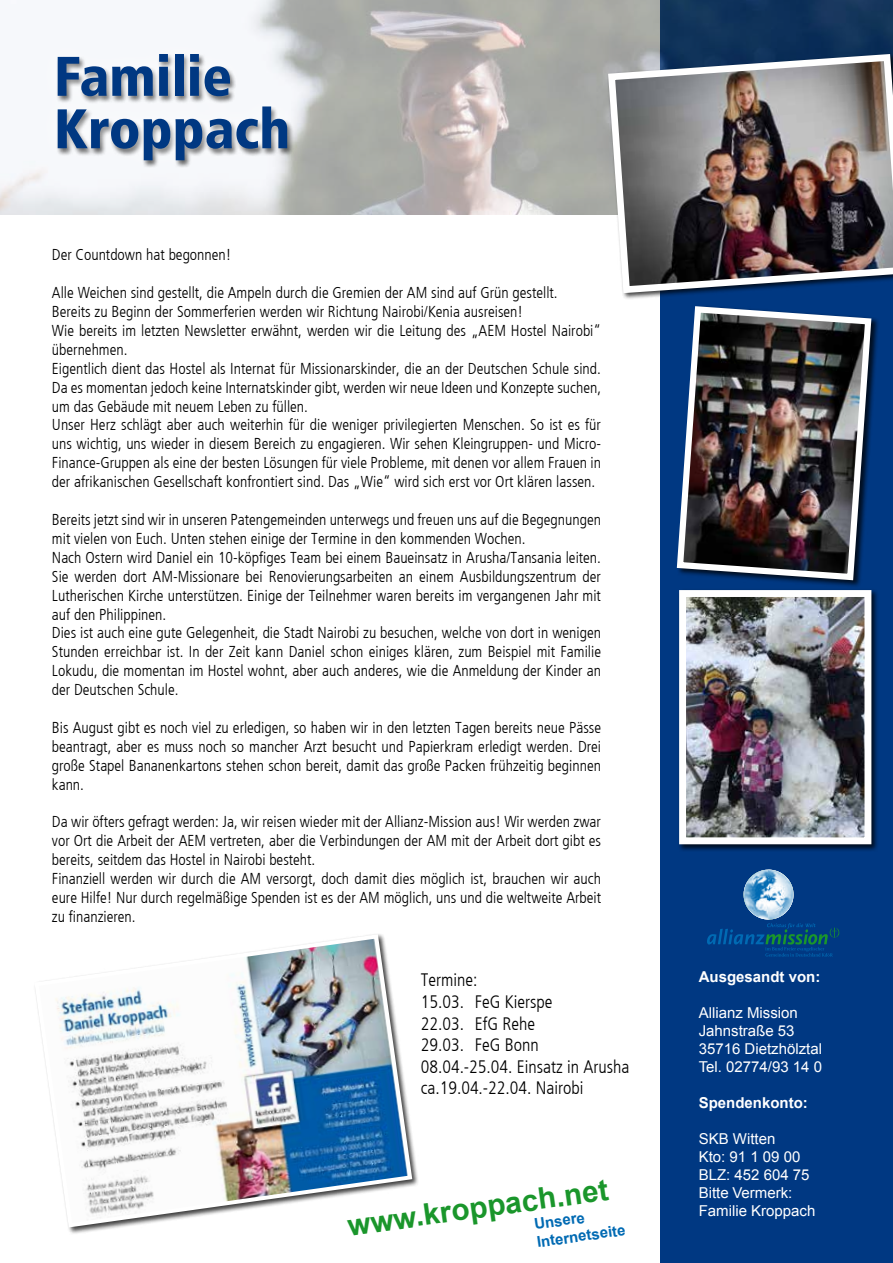
<style>
.page{position:relative;width:893px;height:1263px;background:#fff}
.page>*{position:absolute;margin:0;border:0;box-sizing:border-box;transform-origin:0 0}
.t1{font:900 condensed 55.65px/52.5px "Frutiger LT";color:#003882}
.t2{font:700 29.7px "Arial";color:#1a962b}
.t3{font:300 condensed 18px/21.6px "Frutiger";color:#000}
.t4{font:300 condensed 15.75px/18.9px "Frutiger";color:#000}
.t5{font:15px/18px "Arial";color:#fff}
.t6{font:700 15px "Arial";color:#fff}
.t7{font:700 15px "Arial";color:#006ab3}
</style>
<div class="page">
<div style="left:661px;top:0;width:232px;height:1263px;background:#003882"></div>
<img style="left:0;top:0;width:893px;height:215px">
<svg style="left:707px;top:923px;width:133px;height:33px"></svg>
<img style="left:744px;top:870px;width:49px;height:49px">
<div style="left:677px;top:305px;width:203px;height:282px;background:#000;opacity:.75"></div>
<img style="left:676px;top:305px;width:199px;height:278px">
<div style="left:33px;top:933px;width:386px;height:301px;background:#000;opacity:.75"></div>
<img style="left:33px;top:933px;width:381px;height:297px">
<div style="left:677px;top:588px;width:202px;height:264px;background:#000;opacity:.75"></div>
<img style="left:687px;top:598px;width:176px;height:238px">
<div style="left:679px;top:590px;width:192px;height:254px;border:7px solid #fff"></div>
<img style="left:604px;top:50px;width:289px;height:247px">
<svg style="left:38px;top:35px;width:269px;height:144px;fill:#f5f6f8"></svg>
<h1 class="t1" style="left:54px;top:50px;width:238px">Familie<br>Kroppach</h1>
<p class="t4" style="left:52px;top:246px;width:181px">Der Countdown hat begonnen!</p>
<p class="t4" style="left:52px;top:283px;width:551px">Alle Weichen sind gestellt, die Ampeln durch die Gremien der AM sind auf Grün gestellt.<br>Bereits zu Beginn der Sommerferien werden wir Richtung Nairobi/Kenia ausreisen!<br>Wie bereits im letzten Newsletter erwähnt, werden wir die Leitung des „AEM Hostel Nairobi“ übernehmen.<br>Eigentlich dient das Hostel als Internat für Missionarskinder, die an der Deutschen Schule sind.<br>Da es momentan jedoch keine Internatskinder gibt, werden wir neue Ideen und Konzepte suchen, um das Gebäude mit neuem Leben zu füllen.<br>Unser Herz schlägt aber auch weiterhin für die weniger privilegierten Menschen. So ist es für uns wichtig, uns wieder in diesem Bereich zu engagieren. Wir sehen Kleingruppen- und Micro-Finance-Gruppen als eine der besten Lösungen für viele Probleme, mit denen vor allem Frauen in der afrikanischen Gesellschaft konfrontiert sind. Das „Wie“ wird sich erst vor Ort klären lassen.</p>
<p class="t4" style="left:52px;top:510px;width:551px">Bereits jetzt sind wir in unseren Patengemeinden unterwegs und freuen uns auf die Begegnungen mit vielen von Euch. Unten stehen einige der Termine in den kommenden Wochen.<br>Nach Ostern wird Daniel ein 10-köpfiges Team bei einem Baueinsatz in Arusha/Tansania leiten.<br>Sie werden dort AM-Missionare bei Renovierungsarbeiten an einem Ausbildungszentrum der Lutherischen Kirche unterstützen. Einige der Teilnehmer waren bereits im vergangenen Jahr mit auf den Philippinen.<br>Dies ist auch eine gute Gelegenheit, die Stadt Nairobi zu besuchen, welche von dort in wenigen Stunden erreichbar ist. In der Zeit kann Daniel schon einiges klären, zum Beispiel mit Familie Lokudu, die momentan im Hostel wohnt, aber auch anderes, wie die Anmeldung der Kinder an der Deutschen Schule.</p>
<p class="t4" style="left:52px;top:718px;width:551px;text-align:justify">Bis August gibt es noch viel zu erledigen, so haben wir in den letzten Tagen bereits neue Pässe beantragt, aber es muss noch so mancher Arzt besucht und Papierkram erledigt werden. Drei große Stapel Bananenkartons stehen schon bereit, damit das große Packen frühzeitig beginnen kann.</p>
<p class="t4" style="left:52px;top:813px;width:551px">Da wir öfters gefragt werden: Ja, wir reisen wieder mit der Allianz-Mission aus! Wir werden zwar vor Ort die Arbeit der AEM vertreten, aber die Verbindungen der AM mit der Arbeit dort gibt es bereits, seitdem das Hostel in Nairobi besteht.<br>Finanziell werden wir durch die AM versorgt, doch damit dies möglich ist, brauchen wir auch eure Hilfe! Nur durch regelmäßige Spenden ist es der AM möglich, uns und die weltweite Arbeit zu finanzieren.</p>
<p class="t3" style="left:421px;top:969px;width:210px">Termine:<br>15.03. FeG Kierspe<br>22.03. EfG Rehe<br>29.03. FeG Bonn<br>08.04.-25.04. Einsatz in Arusha ca.19.04.-22.04. Nairobi</p>
<h2 class="t2" style="left:345px;top:1206px;width:264px;rotate:-8deg">www.kroppach.net</h2>
<p class="t7" style="left:533px;top:1214px;width:52px;rotate:-8deg">Unsere</p>
<p class="t7" style="left:536px;top:1232px;width:91px;rotate:-8deg">Internetseite</p>
<p class="t6" style="left:699px;top:967px;width:123px">Ausgesandt von:</p>
<p class="t5" style="left:699px;top:1004px;width:125px">Allianz Mission<br>Jahnstraße 53<br>35716 Dietzhölztal<br>Tel. 02774/93 14 0</p>
<p class="t6" style="left:699px;top:1093px;width:111px">Spendenkonto:</p>
<p class="t5" style="left:699px;top:1130px;width:118px">SKB Witten<br>Kto: 91 1 09 00<br>BLZ: 452 604 75<br>Bitte Vermerk:<br>Familie Kroppach</p>
</div>
